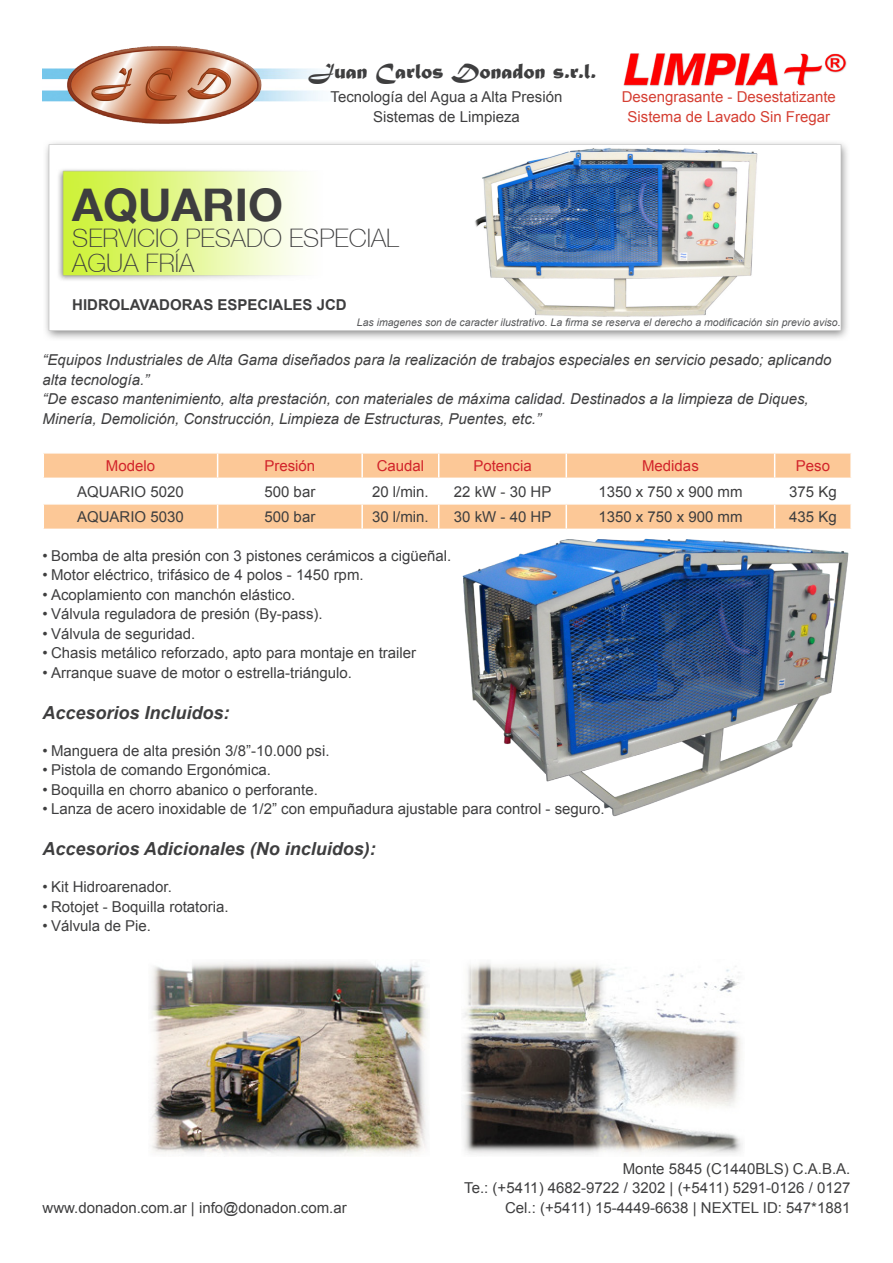
<style>
.page{position:relative;width:893px;height:1263px;background:#fff}
.page>*{position:absolute;margin:0;border:0;box-sizing:border-box;transform-origin:0 0}
.sticker{font:700 45px "Helvetica 75";color:#3e3e3f}
.sticker_mini{font:100 25.5px "Helvetica 35";color:#3e3e3f}
.t1{font:22.5px "Matura MT Script Capitals";color:#3e3e3f}
.titulos{font:italic 700 18px "Arial";color:#3e3e3f}
.bullets{font:15px/19.5px "Arial";color:#3e3e3f;text-align:center}
.t2{font:italic 15px/19.5px "Arial";color:#3e3e3f}
.t3{font:15px/19.5px "Arial";color:#d53f33;text-align:center}
.t4{font:15px "Arial";color:#d1232a}
.sticker_sub{font:700 15px "Arial";color:#3e3e3f}
.t5{font:italic 10.5px "Arial";color:#57585a}
</style>
<div class="page">
<img style="left:623px;top:53px;width:224px;height:33px">
<img style="left:61px;top:46px;width:209px;height:78px">
<img style="left:45px;top:142px;width:803px;height:197px">
<img style="left:54px;top:165px;width:282px;height:120px">
<svg style="left:43px;top:453px;width:808px;height:76px"></svg>
<hr style="left:850px;top:505px;width:2px;height:24px;background:#fff">
<img style="left:475px;top:146px;width:287px;height:177px">
<img style="left:462px;top:538px;width:387px;height:279px">
<img style="left:151px;top:961px;width:277px;height:194px">
<img style="left:462px;top:962px;width:281px;height:193px">
<h3 class="t1" style="left:308px;top:57px;width:289px">Juan Carlos Donadon s.r.l.</h3>
<p class="sticker" style="left:72px;top:177px;width:212px">AQUARIO</p>
<p class="bullets" style="left:331px;top:87px;width:233px">Tecnología del Agua a Alta Presión<br>Sistemas de Limpieza</p>
<p class="sticker_mini" style="left:72px;top:223px;width:328px">SERVICIO PESADO ESPECIAL</p>
<p class="sticker_mini" style="left:72px;top:248px;width:123px">AGUA FRÍA</p>
<p class="sticker_sub" style="left:72px;top:294px;width:276px">HIDROLAVADORAS ESPECIALES JCD</p>
<p class="t3" style="left:622px;top:87px;width:216px">Desengrasante - Desestatizante<br>Sistema de Lavado Sin Fregar</p>
<p class="t5" style="left:357px;top:316px;width:485px">Las imagenes son de caracter ilustrativo. La firma se reserva el derecho a modificación sin previo aviso.</p>
<p class="t2" style="left:43px;top:351px;width:790px">“Equipos Industriales de Alta Gama diseñados para la realización de trabajos especiales en servicio pesado; aplicando alta tecnología.”</p>
<p class="t2" style="left:43px;top:390px;width:768px">“De escaso mantenimiento, alta prestación, con materiales de máxima calidad. Destinados a la limpieza de Diques,</p>
<p class="t2" style="left:43px;top:409px;width:500px">Minería, Demolición, Construcción, Limpieza de Estructuras, Puentes, etc.”</p>
<p class="t4" style="left:106px;top:456px;width:51px">Modelo</p>
<p class="t4" style="left:264px;top:456px;width:52px">Presión</p>
<p class="t4" style="left:377px;top:456px;width:49px">Caudal</p>
<p class="t4" style="left:473px;top:456px;width:60px">Potencia</p>
<p class="t4" style="left:642px;top:456px;width:58px">Medidas</p>
<p class="t4" style="left:796px;top:456px;width:36px">Peso</p>
<p class="bullets" style="left:77px;top:482px;width:108px">AQUARIO 5020</p>
<p class="bullets" style="left:264px;top:482px;width:52px">500 bar</p>
<p class="bullets" style="left:372px;top:482px;width:58px">20 l/min.</p>
<p class="bullets" style="left:454px;top:482px;width:99px">22 kW - 30 HP</p>
<p class="bullets" style="left:598px;top:482px;width:146px">1350 x 750 x 900 mm</p>
<p class="bullets" style="left:789px;top:482px;width:49px">375 Kg</p>
<p class="bullets" style="left:77px;top:507px;width:108px">AQUARIO 5030</p>
<p class="bullets" style="left:264px;top:507px;width:52px">500 bar</p>
<p class="bullets" style="left:372px;top:507px;width:58px">30 l/min.</p>
<p class="bullets" style="left:454px;top:507px;width:99px">30 kW - 40 HP</p>
<p class="bullets" style="left:598px;top:507px;width:146px">1350 x 750 x 900 mm</p>
<p class="bullets" style="left:789px;top:507px;width:49px">435 Kg</p>
<p class="bullets" style="left:43px;top:546px;width:410px">• Bomba de alta presión con 3 pistones cerámicos a cigüeñal.</p>
<p class="bullets" style="left:43px;top:565px;width:323px">• Motor eléctrico, trifásico de 4 polos - 1450 rpm.</p>
<p class="bullets" style="left:43px;top:585px;width:254px">• Acoplamiento con manchón elástico.</p>
<p class="bullets" style="left:43px;top:604px;width:282px">• Válvula reguladora de presión (By-pass).</p>
<p class="bullets" style="left:43px;top:624px;width:154px">• Válvula de seguridad.</p>
<p class="bullets" style="left:43px;top:643px;width:375px">• Chasis metálico reforzado, apto para montaje en trailer</p>
<p class="bullets" style="left:43px;top:663px;width:311px">• Arranque suave de motor o estrella-triángulo.</p>
<p class="titulos" style="left:43px;top:700px;width:189px">Accesorios Incluidos:</p>
<p class="bullets" style="left:43px;top:741px;width:288px">• Manguera de alta presión 3/8”-10.000 psi.</p>
<p class="bullets" style="left:43px;top:760px;width:230px">• Pistola de comando Ergonómica.</p>
<p class="bullets" style="left:43px;top:780px;width:277px">• Boquilla en chorro abanico o perforante.</p>
<p class="bullets" style="left:43px;top:799px;width:564px">• Lanza de acero inoxidable de 1/2” con empuñadura ajustable para control - seguro.</p>
<p class="titulos" style="left:43px;top:837px;width:335px">Accesorios Adicionales (No incluidos):</p>
<p class="bullets" style="left:43px;top:877px;width:131px">• Kit Hidroarenador.</p>
<p class="bullets" style="left:43px;top:897px;width:188px">• Rotojet - Boquilla rotatoria.</p>
<p class="bullets" style="left:43px;top:916px;width:110px">• Válvula de Pie.</p>
<p class="bullets" style="left:43px;top:1198px;width:306px">www.donadon.com.ar | info@donadon.com.ar</p>
<p class="bullets" style="left:464px;top:1159px;width:388px;text-align:right">Monte 5845 (C1440BLS) C.A.B.A.<br>Te.: (+5411) 4682-9722 / 3202 | (+5411) 5291-0126 / 0127<br>Cel.: (+5411) 15-4449-6638 | NEXTEL ID: 547*1881</p>
</div>
